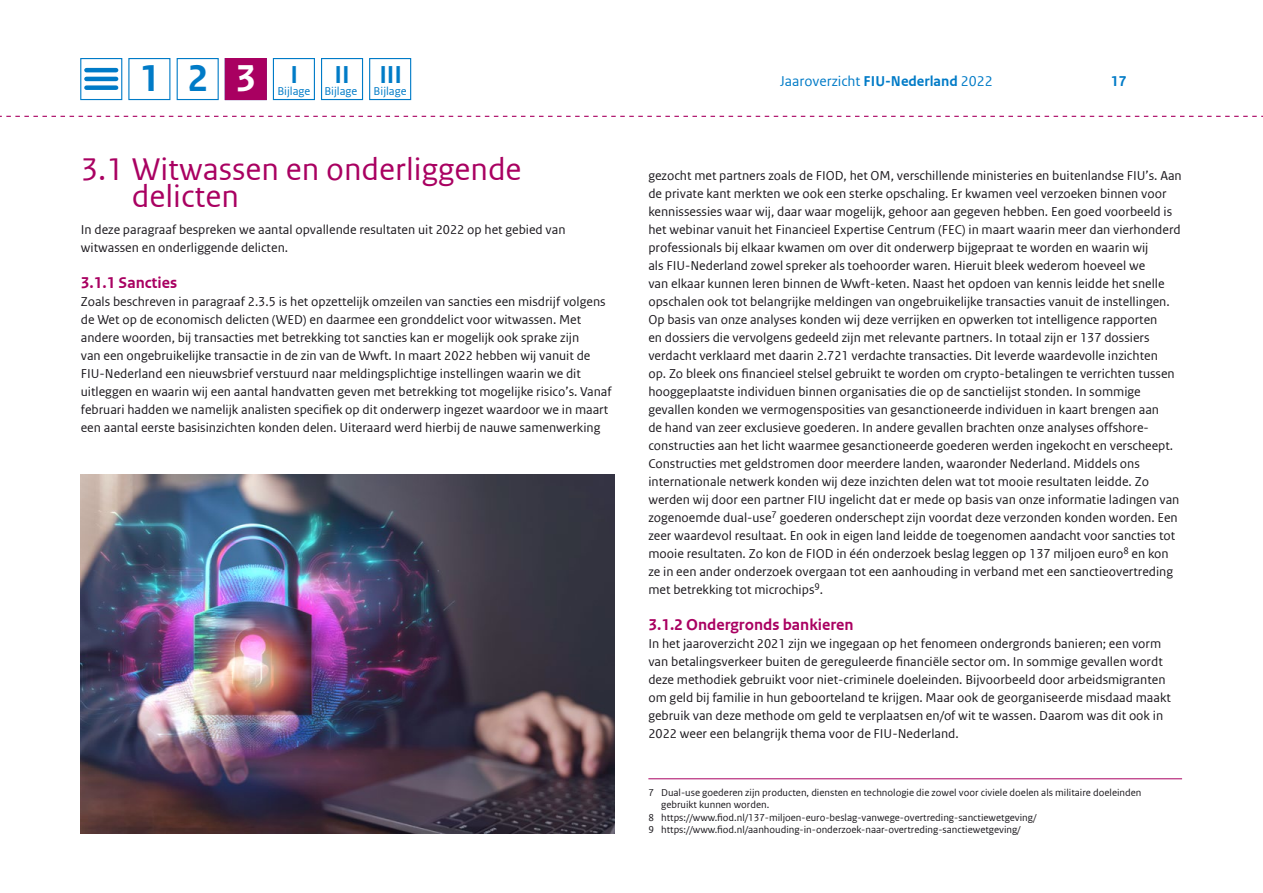
<style>
.page{position:relative;width:1263px;height:893px;background:#fff}
.page>*{position:absolute;margin:0;border:0;box-sizing:border-box;transform-origin:0 0}
.t1{font:700 39.45px "Rijksoverheid Sans Text";color:#007bc7}
.t2{font:700 39.45px "Rijksoverheid Sans Text";color:#fff}
.FIU_Paragraph-1{font:33px/27px "Rijksoverheid Sans Web Text";color:#a90061}
.t3{font:700 25.8px "Rijksoverheid Sans Text";color:#007bc7}
.FIU_Sub-paragraph{font:700 16.5px "Rijksoverheid Sans Web Text";color:#a90061}
.t4{font:15px "Rijksoverheid Sans Web Text";color:#007bc7}
.t5{font:700 15px "Rijksoverheid Sans Web Text";color:#007bc7}
.FIU_Brood{font:13.5px/18px "Rijksoverheid Sans Web Text";color:#1a171c}
.t6{font:12px "Rijksoverheid Sans Web Text";color:#007bc7}
.FIU_voetnoot{font:10.5px/12.6px "Rijksoverheid Sans Web Text";color:#1a171c}
.s1{font-weight:700}
</style>
<div class="page">
<svg style="left:80px;top:58px;width:42px;height:42px"></svg>
<hr style="left:86px;top:68px;width:30px;height:4px;background:#007bc7">
<hr style="left:86px;top:77px;width:30px;height:4px;background:#007bc7">
<div style="left:86px;top:85px;width:30px;height:5px;background:#007bc7"></div>
<svg style="left:0;top:116px;width:1263px;height:1px"></svg>
<div style="left:128px;top:58px;width:42px;height:42px;background:#fff;border:1px solid #007bc7"></div>
<div style="left:177px;top:58px;width:42px;height:42px;background:#fff;border:1px solid #007bc7"></div>
<div style="left:273px;top:58px;width:42px;height:42px;background:#fff;border:1px solid #007bc7"></div>
<div style="left:321px;top:58px;width:42px;height:42px;background:#fff;border:1px solid #007bc7"></div>
<div style="left:369px;top:58px;width:42px;height:42px;background:#fff;border:1px solid #007bc7"></div>
<div style="left:225px;top:58px;width:42px;height:42px;background:#a90061;border:1px solid #a90061"></div>
<hr style="left:648px;top:778px;width:534px;height:1px;background:#a90061">
<img style="left:81px;top:474px;width:533px;height:359px">
<p class="t2" style="left:235px;top:56px;width:22px">3</p>
<h1 class="t1" style="left:140px;top:56px;width:70px">1 2</h1>
<h3 class="t3" style="left:291px;top:60px;width:9px">I</h3>
<p class="t4" style="left:780px;top:72px;width:214px">Jaaroverzicht <span class="s1">FIU-Nederland</span> 2022</p>
<p class="t5" style="left:1111px;top:72px;width:17px">17</p>
<h3 class="t3" style="left:334px;top:60px;width:17px">II</h3>
<p class="t6" style="left:324px;top:84px;width:34px">Bijlage</p>
<h3 class="t3" style="left:379px;top:60px;width:24px">III</h3>
<p class="t6" style="left:277px;top:84px;width:34px">Bijlage</p>
<p class="t6" style="left:374px;top:84px;width:34px">Bijlage</p>
<p class="FIU_Paragraph-1" style="left:132px;top:156px;width:391px;text-indent:-51px">3.1 Witwassen en onderliggende delicten</p>
<p class="FIU_Brood" style="left:81px;top:221px;width:486px">In deze paragraaf bespreken we aantal opvallende resultaten uit 2022 op het gebied van witwassen en onderliggende delicten.</p>
<p class="FIU_Sub-paragraph" style="left:81px;top:273px;width:98px">3.1.1 Sancties</p>
<p class="FIU_Brood" style="left:81px;top:293px;width:532px">Zoals beschreven in paragraaf 2.3.5 is het opzettelijk omzeilen van sancties een misdrijf volgens de Wet op de economisch delicten (WED) en daarmee een gronddelict voor witwassen. Met andere woorden, bij transacties met betrekking tot sancties kan er mogelijk ook sprake zijn<br>van een ongebruikelijke transactie in de zin van de Wwft. In maart 2022 hebben wij vanuit de FIU-Nederland een nieuwsbrief verstuurd naar meldingsplichtige instellingen waarin we dit uitleggen en waarin wij een aantal handvatten geven met betrekking tot mogelijke risico’s. Vanaf februari hadden we namelijk analisten specifiek op dit onderwerp ingezet waardoor we in maart een aantal eerste basisinzichten konden delen. Uiteraard werd hierbij de nauwe samenwerking</p>
<p class="FIU_Brood" style="left:648px;top:167px;width:535px">gezocht met partners zoals de FIOD, het OM, verschillende ministeries en buitenlandse FIU’s. Aan de private kant merkten we ook een sterke opschaling. Er kwamen veel verzoeken binnen voor kennissessies waar wij, daar waar mogelijk, gehoor aan gegeven hebben. Een goed voorbeeld is het webinar vanuit het Financieel Expertise Centrum (FEC) in maart waarin meer dan vierhonderd professionals bij elkaar kwamen om over dit onderwerp bijgepraat te worden en waarin wij<br>als FIU-Nederland zowel spreker als toehoorder waren. Hieruit bleek wederom hoeveel we<br>van elkaar kunnen leren binnen de Wwft-keten. Naast het opdoen van kennis leidde het snelle opschalen ook tot belangrijke meldingen van ongebruikelijke transacties vanuit de instellingen.<br>Op basis van onze analyses konden wij deze verrijken en opwerken tot intelligence rapporten<br>en dossiers die vervolgens gedeeld zijn met relevante partners. In totaal zijn er 137 dossiers verdacht verklaard met daarin 2.721 verdachte transacties. Dit leverde waardevolle inzichten<br>op. Zo bleek ons financieel stelsel gebruikt te worden om crypto-betalingen te verrichten tussen hooggeplaatste individuen binnen organisaties die op de sanctielijst stonden. In sommige gevallen konden we vermogensposities van gesanctioneerde individuen in kaart brengen aan<br>de hand van zeer exclusieve goederen. In andere gevallen brachten onze analyses offshore&shy;constructies aan het licht waarmee gesanctioneerde goederen werden ingekocht en verscheept.<br>Constructies met geldstromen door meerdere landen, waaronder Nederland. Middels ons internationale netwerk konden wij deze inzichten delen wat tot mooie resultaten leidde. Zo werden wij door een partner FIU ingelicht dat er mede op basis van onze informatie ladingen van zogenoemde dual-use<sup>7</sup> goederen onderschept zijn voordat deze verzonden konden worden. Een zeer waardevol resultaat. En ook in eigen land leidde de toegenomen aandacht voor sancties tot mooie resultaten. Zo kon de FIOD in één onderzoek beslag leggen op 137 miljoen euro<sup>8</sup> en kon ze in een ander onderzoek overgaan tot een aanhouding in verband met een sanctieovertreding met betrekking tot microchips<sup>9</sup>.</p>
<p class="FIU_Sub-paragraph" style="left:648px;top:615px;width:207px">3.1.2 Ondergronds bankieren</p>
<p class="FIU_Brood" style="left:648px;top:635px;width:524px">In het jaaroverzicht 2021 zijn we ingegaan op het fenomeen ondergronds banieren; een vorm van betalingsverkeer buiten de gereguleerde financiële sector om. In sommige gevallen wordt deze methodiek gebruikt voor niet-criminele doeleinden. Bijvoorbeeld door arbeidsmigranten om geld bij familie in hun geboorteland te krijgen. Maar ook de georganiseerde misdaad maakt gebruik van deze methode om geld te verplaatsen en/of wit te wassen. Daarom was dit ook in 2022 weer een belangrijk thema voor de FIU-Nederland.</p>
<p class="FIU_voetnoot" style="left:661px;top:786px;width:482px;text-indent:-13px">7 Dual-use goederen zijn producten, diensten en technologie die zowel voor civiele doelen als militaire doeleinden gebruikt kunnen worden.</p>
<p class="FIU_voetnoot" style="left:648px;top:811px;width:390px">8 https://www.fiod.nl/137-miljoen-euro-beslag-vanwege-overtreding-sanctiewetgeving/</p>
<p class="FIU_voetnoot" style="left:648px;top:824px;width:374px">9 https://www.fiod.nl/aanhouding-in-onderzoek-naar-overtreding-sanctiewetgeving/</p>
</div>
